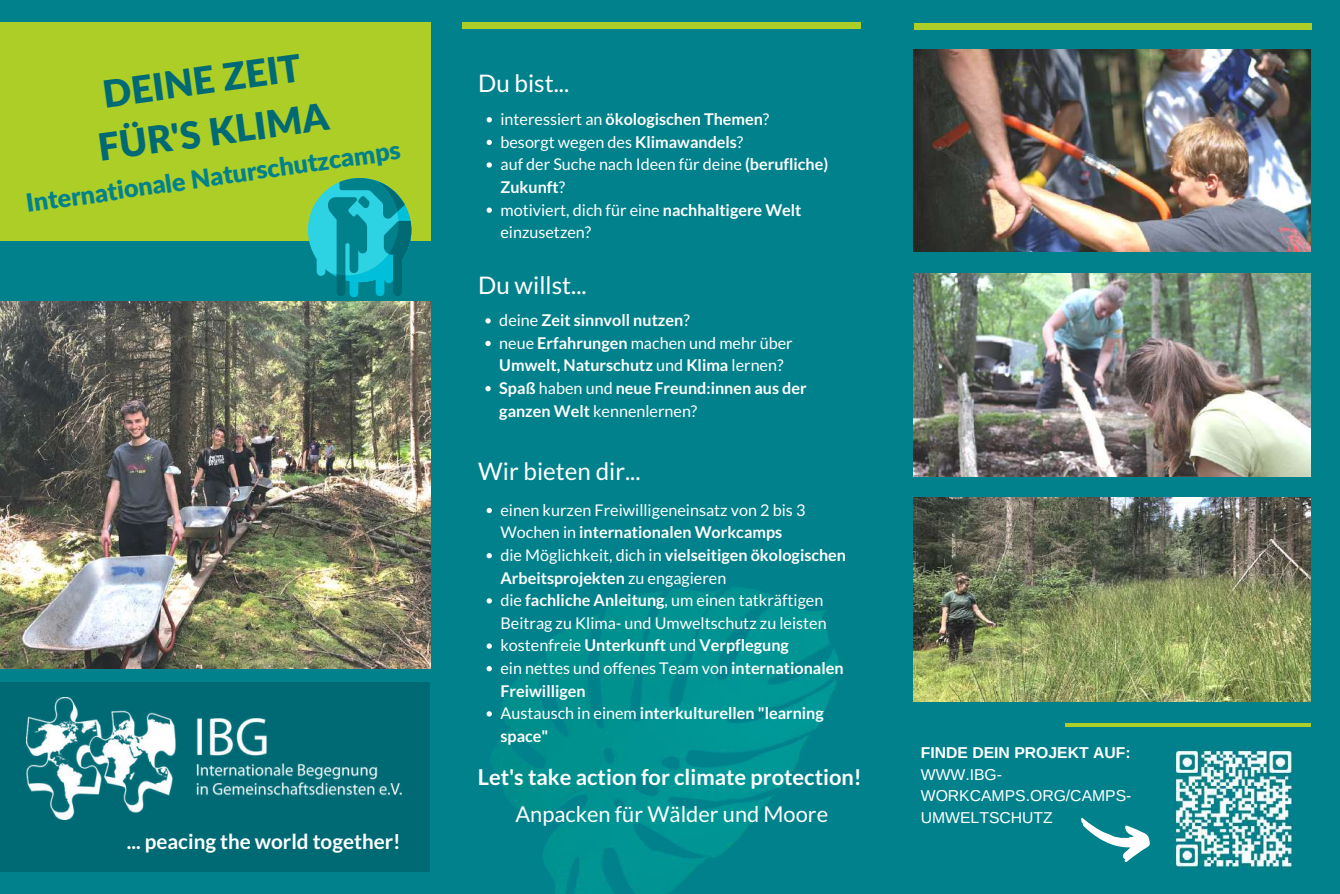
<style>
.page{position:relative;width:1340px;height:894px;background:#fff}
.page>*{position:absolute;margin:0;border:0;box-sizing:border-box;transform-origin:0 0}
.t1{font:900 37.5px/52.2px "Lato Latin";color:#006a74;text-align:center}
.t2{font:900 25.05px "Lato Latin";color:#00818c}
.t3{font:24.15px "Lato";color:#fff}
.t4{font:700 21.75px "Lato";color:#fff}
.t5{font:21.75px "Lato";color:#fff}
.t6{font:700 20.7px "Lato";color:#fff}
.t7{font:16.2px/22.6px "Lato";color:#fff}
.t8{font:700 16.2px/22.6px "Lato";color:#fff}
.t9{font:15.75px/21.3px "Arimo";color:#fff}
.t10{font:700 15.75px "Arimo";color:#fff}
.s1{font-weight:700}
.s2{font-weight:400}
</style>
<div class="page">
<div style="left:441px;top:0;width:456px;height:893px;background:#00818c"></div>
<div style="left:0;top:0;width:445px;height:893px;background:#00818c"></div>
<div style="left:0;top:22px;width:431px;height:219px;background:#acce27"></div>
<div style="left:0;top:682px;width:430px;height:189px;background:#006a74"></div>
<img style="left:0;top:301px;width:430px;height:367px">
<img style="left:26px;top:697px;width:375px;height:121px">
<img style="left:487px;top:587px;width:352px;height:306px">
<svg style="left:486px;top:117px;width:6px;height:5px"></svg>
<svg style="left:486px;top:140px;width:6px;height:5px"></svg>
<svg style="left:486px;top:162px;width:6px;height:6px"></svg>
<svg style="left:486px;top:207px;width:6px;height:6px"></svg>
<svg style="left:485px;top:318px;width:6px;height:5px"></svg>
<svg style="left:485px;top:341px;width:6px;height:5px"></svg>
<svg style="left:485px;top:386px;width:6px;height:5px"></svg>
<svg style="left:486px;top:507px;width:6px;height:6px"></svg>
<svg style="left:486px;top:553px;width:6px;height:5px"></svg>
<svg style="left:486px;top:598px;width:6px;height:5px"></svg>
<svg style="left:486px;top:643px;width:6px;height:5px"></svg>
<svg style="left:486px;top:665px;width:6px;height:6px"></svg>
<svg style="left:486px;top:711px;width:6px;height:5px"></svg>
<svg style="left:308px;top:178px;width:103px;height:119px"></svg>
<div style="left:463px;top:23px;width:397px;height:5px;background:#acce27"></div>
<div style="left:890px;top:0;width:449px;height:893px;background:#00818c"></div>
<hr style="left:1065px;top:723px;width:245px;height:3px;background:#acce27">
<img style="left:913px;top:273px;width:397px;height:203px">
<img style="left:913px;top:497px;width:397px;height:204px">
<img style="left:913px;top:50px;width:397px;height:201px">
<img style="left:1171px;top:746px;width:124px;height:123px">
<svg style="left:1081px;top:818px;width:69px;height:44px"></svg>
<div style="left:914px;top:24px;width:397px;height:5px;background:#acce27"></div>
<h1 class="t1" style="left:88px;top:72px;width:234px;rotate:-8deg">DEINE ZEIT<br>FÜR'S KLIMA</h1>
<h2 class="t2" style="left:25px;top:192px;width:379px;rotate:-8deg">Internationale Naturschutzcamps</h2>
<p class="t6" style="left:127px;top:828px;width:275px">... peacing the world together!</p>
<h3 class="t3" style="left:478px;top:68px;width:92px">Du bist...</h3>
<p class="t7" style="left:500px;top:107px;width:329px">interessiert an <span class="s1">ökologischen Themen</span>?<br>besorgt wegen des <span class="s1">Klimawandels</span>?<br>auf der Suche nach Ideen für deine <span class="s1">(berufliche)<br>Zukunft</span>?<br>motiviert, dich für eine <span class="s1">nachhaltigere Welt </span>einzusetzen?</p>
<h3 class="t3" style="left:478px;top:270px;width:110px">Du willst...</h3>
<p class="t8" style="left:499px;top:308px;width:309px"><span class="s2">deine</span> Zeit sinnvoll nutzen<span class="s2">?<br>neue</span> Erfahrungen <span class="s2">machen und mehr über </span>Umwelt, Naturschutz <span class="s2">und</span> Klima <span class="s2">lernen?<br></span>Spaß <span class="s2">haben und</span> neue Freund:innen aus der ganzen Welt <span class="s2">kennenlernen?</span></p>
<h3 class="t3" style="left:478px;top:456px;width:164px">Wir bieten dir...</h3>
<p class="t7" style="left:500px;top:498px;width:347px">einen kurzen Freiwilligeneinsatz von 2 bis 3<br>Wochen in <span class="s1">internationalen Workcamps<br></span>die Möglichkeit, dich in <span class="s1">vielseitigen ökologischen Arbeitsprojekten</span> zu engagieren<br>die <span class="s1">fachliche Anleitung</span>, um einen tatkräftigen Beitrag zu Klima- und Umweltschutz zu leisten kostenfreie <span class="s1">Unterkunft</span> und <span class="s1">Verpflegung<br></span>ein nettes und offenes Team von <span class="s1">internationalen Freiwilligen<br></span>Austausch in einem <span class="s1">interkulturellen "learning space"</span></p>
<h3 class="t4" style="left:478px;top:763px;width:385px">Let's take action for climate protection!</h3>
<h3 class="t5" style="left:515px;top:800px;width:314px">Anpacken für Wälder und Moore</h3>
<p class="t10" style="left:921px;top:743px;width:211px">FINDE DEIN PROJEKT AUF:</p>
<p class="t9" style="left:921px;top:763px;width:212px">WWW.IBG-<br>WORKCAMPS.ORG/CAMPS-<br>UMWELTSCHUTZ</p>
</div>
